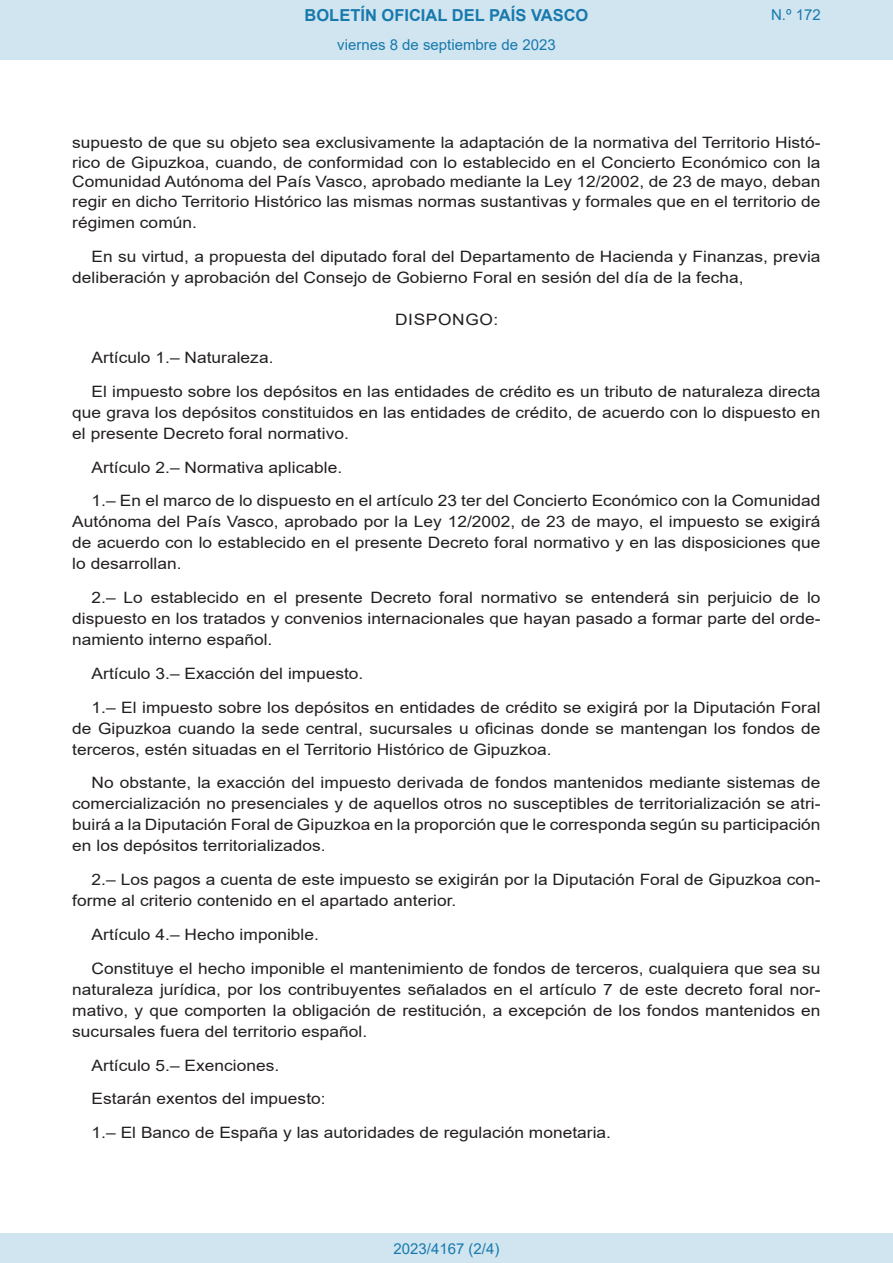
<style>
.page{position:relative;width:893px;height:1263px;background:#fff}
.page>*{position:absolute;margin:0;border:0;box-sizing:border-box;transform-origin:0 0}
.t1{font:700 16.5px "Arial";color:#1879ad}
.BOPVDetalle{font:15.6px/21px "Arial";color:#231f20;text-align:justify;scale:1.11 1}
.BOPVClave{font:15.6px "Arial";letter-spacing:.035em;color:#231f20;scale:1.11 1}
.Paginacion_Centro{font:15px "Arial";color:#1879ad}
</style>
<div class="page">
<div style="left:0;top:0;width:893px;height:60px;background:#d0e5f0"></div>
<div style="left:0;top:1233px;width:893px;height:30px;background:#d0e5f0"></div>
<p class="t1" style="left:305px;top:3px;width:285px">BOLETÍN OFICIAL DEL PAÍS VASCO</p>
<p class="Paginacion_Centro" style="left:337px;top:35px;width:220px">viernes 8 de septiembre de 2023</p>
<p class="Paginacion_Centro" style="left:771px;top:5px;width:51px">N.º 172</p>
<p class="BOPVDetalle" style="left:72px;top:133px;width:676px;line-height:20px">supuesto de que su objeto sea exclusivamente la adaptación de la normativa del Territorio Histó&shy;rico de Gipuzkoa, cuando, de conformidad con lo establecido en el Concierto Económico con la Comunidad Autónoma del País Vasco, aprobado mediante la Ley 12/2002, de 23 de mayo, deban regir en dicho Territorio Histórico las mismas normas sustantivas y formales que en el territorio de régimen común.</p>
<p class="BOPVDetalle" style="left:72px;top:246px;width:676px;text-indent:19px">En su virtud, a propuesta del diputado foral del Departamento de Hacienda y Finanzas, previa deliberación y aprobación del Consejo de Gobierno Foral en sesión del día de la fecha,</p>
<p class="BOPVClave" style="left:395px;top:309px;width:94px">DISPONGO:</p>
<p class="BOPVDetalle" style="left:92px;top:347px;width:165px">Artículo 1.– Naturaleza.</p>
<p class="BOPVDetalle" style="left:72px;top:381px;width:676px;text-indent:19px">El impuesto sobre los depósitos en las entidades de crédito es un tributo de naturaleza directa que grava los depósitos constituidos en las entidades de crédito, de acuerdo con lo dispuesto en el presente Decreto foral normativo.</p>
<p class="BOPVDetalle" style="left:92px;top:456px;width:227px">Artículo 2.– Normativa aplicable.</p>
<p class="BOPVDetalle" style="left:72px;top:490px;width:676px;text-indent:19px">1.– En el marco de lo dispuesto en el artículo 23 ter del Concierto Económico con la Comunidad Autónoma del País Vasco, aprobado por la Ley 12/2002, de 23 de mayo, el impuesto se exigirá de acuerdo con lo establecido en el presente Decreto foral normativo y en las disposiciones que lo desarrollan.</p>
<p class="BOPVDetalle" style="left:72px;top:587px;width:676px;text-indent:19px">2.– Lo establecido en el presente Decreto foral normativo se entenderá sin perjuicio de lo dispuesto en los tratados y convenios internacionales que hayan pasado a formar parte del orde&shy;namiento interno español.</p>
<p class="BOPVDetalle" style="left:92px;top:663px;width:246px">Artículo 3.– Exacción del impuesto.</p>
<p class="BOPVDetalle" style="left:72px;top:697px;width:676px;text-indent:19px">1.– El impuesto sobre los depósitos en entidades de crédito se exigirá por la Diputación Foral de Gipuzkoa cuando la sede central, sucursales u oficinas donde se mantengan los fondos de terceros, estén situadas en el Territorio Histórico de Gipuzkoa.</p>
<p class="BOPVDetalle" style="left:72px;top:772px;width:676px;text-indent:19px">No obstante, la exacción del impuesto derivada de fondos mantenidos mediante sistemas de comercialización no presenciales y de aquellos otros no susceptibles de territorialización se atri&shy;buirá a la Diputación Foral de Gipuzkoa en la proporción que le corresponda según su participación en los depósitos territorializados.</p>
<p class="BOPVDetalle" style="left:72px;top:869px;width:676px;text-indent:19px">2.– Los pagos a cuenta de este impuesto se exigirán por la Diputación Foral de Gipuzkoa con&shy;forme al criterio contenido en el apartado anterior.</p>
<p class="BOPVDetalle" style="left:92px;top:924px;width:206px">Artículo 4.– Hecho imponible.</p>
<p class="BOPVDetalle" style="left:72px;top:958px;width:676px;text-indent:19px">Constituye el hecho imponible el mantenimiento de fondos de terceros, cualquiera que sea su naturaleza jurídica, por los contribuyentes señalados en el artículo 7 de este decreto foral nor&shy;mativo, y que comporten la obligación de restitución, a excepción de los fondos mantenidos en sucursales fuera del territorio español.</p>
<p class="BOPVDetalle" style="left:92px;top:1054px;width:171px">Artículo 5.– Exenciones.</p>
<p class="BOPVDetalle" style="left:92px;top:1088px;width:212px">Estarán exentos del impuesto:</p>
<p class="BOPVDetalle" style="left:92px;top:1122px;width:469px">1.– El Banco de España y las autoridades de regulación monetaria.</p>
<p class="Paginacion_Centro" style="left:393px;top:1238px;width:107px">2023/4167 (2/4)</p>
</div>
